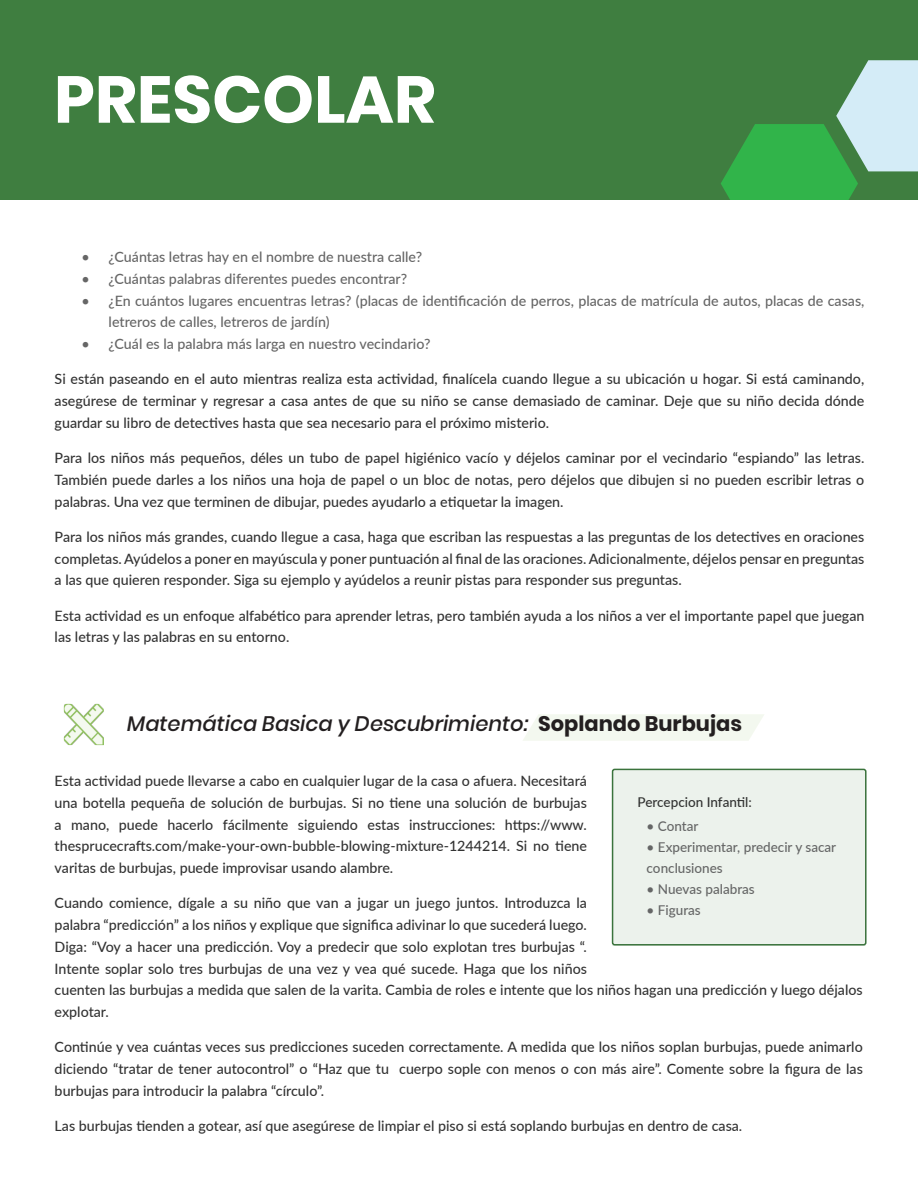
<style>
.page{position:relative;width:918px;height:1188px;background:#fff}
.page>*{position:absolute;margin:0;border:0;box-sizing:border-box;transform-origin:0 0}
.t1{font:700 66px "Poppins";color:#fff}
.t2{font:italic 500 21px "Poppins";color:#231f20}
.t3{font:500 14.25px/21.8px "Lato";color:#333;text-align:justify}
.t4{font:500 14.25px/21.8px "Lato";color:#666}
.t5{font:500 13.5px/21px "Lato";color:#656666}
.t6{font:500 13.5px "Lato";color:#323332}
.s1{font-weight:700;font-style:normal}
</style>
<div class="page">
<div style="left:0;top:0;width:918px;height:200px;background:#3f7e40"></div>
<svg style="left:721px;top:60px;width:197px;height:140px"></svg>
<div style="left:523px;top:714px;width:241px;height:27px;background:#f3f8ef"></div>
<img style="left:64px;top:704px;width:40px;height:41px">
<div style="left:613px;top:769px;width:253px;height:177px;background:#ecf2ec"></div>
<h1 class="t1" style="left:54px;top:61px;width:383px">PRESCOLAR</h1>
<p class="t4" style="left:82px;top:245px;width:342px">• ¿Cuántas letras hay en el nombre de nuestra calle?</p>
<p class="t4" style="left:82px;top:267px;width:327px">• ¿Cuántas palabras diferentes puedes encontrar?</p>
<p class="t4" style="left:109px;top:289px;width:757px;text-indent:-27px">• ¿En cuántos lugares encuentras letras? (placas de identificación de perros, placas de matrícula de autos, placas de casas, letreros de calles, letreros de jardín)</p>
<p class="t4" style="left:82px;top:332px;width:350px">• ¿Cuál es la palabra más larga en nuestro vecindario?</p>
<p class="t3" style="left:55px;top:368px;width:811px">Si están paseando en el auto mientras realiza esta actividad, finalícela cuando llegue a su ubicación u hogar. Si está caminando, asegúrese de terminar y regresar a casa antes de que su niño se canse demasiado de caminar. Deje que su niño decida dónde guardar su libro de detectives hasta que sea necesario para el próximo misterio.</p>
<p class="t3" style="left:55px;top:446px;width:811px">Para los niños más pequeños, déles un tubo de papel higiénico vacío y déjelos caminar por el vecindario “espiando” las letras.<br>También puede darles a los niños una hoja de papel o un bloc de notas, pero déjelos que dibujen si no pueden escribir letras o palabras. Una vez que terminen de dibujar, puedes ayudarlo a etiquetar la imagen.</p>
<p class="t3" style="left:55px;top:525px;width:811px">Para los niños más grandes, cuando llegue a casa, haga que escriban las respuestas a las preguntas de los detectives en oraciones completas. Ayúdelos a poner en mayúscula y poner puntuación al final de las oraciones. Adicionalmente, déjelos pensar en preguntas a las que quieren responder. Siga su ejemplo y ayúdelos a reunir pistas para responder sus preguntas.</p>
<p class="t3" style="left:55px;top:604px;width:811px">Esta actividad es un enfoque alfabético para aprender letras, pero también ayuda a los niños a ver el importante papel que juegan las letras y las palabras en su entorno.</p>
<h2 class="t2" style="left:127px;top:712px;width:616px">Matemática Basica y Descubrimiento: <span class="s1">Soplando Burbujas</span></h2>
<p class="t3" style="left:55px;top:769px;width:534px">Esta actividad puede llevarse a cabo en cualquier lugar de la casa o afuera. Necesitará una botella pequeña de solución de burbujas. Si no tiene una solución de burbujas a mano, puede hacerlo fácilmente siguiendo estas instrucciones: https://www. thesprucecrafts.com/make-your-own-bubble-blowing-mixture-1244214. Si no tiene varitas de burbujas, puede improvisar usando alambre.</p>
<p class="t3" style="left:55px;top:892px;width:810px;text-align:left">Cuando comience, dígale a su niño que van a jugar un juego juntos. Introduzca la<br>palabra “predicción” a los niños y explique que significa adivinar lo que sucederá luego.<br>Diga: “Voy a hacer una predicción. Voy a predecir que solo explotan tres burbujas “.<br>Intente soplar solo tres burbujas de una vez y vea qué sucede. Haga que los niños<br>cuenten las burbujas a medida que salen de la varita. Cambia de roles e intente que los niños hagan una predicción y luego déjalos explotar.</p>
<p class="t3" style="left:55px;top:1036px;width:810px">Continúe y vea cuántas veces sus predicciones suceden correctamente. A medida que los niños soplan burbujas, puede animarlo diciendo “tratar de tener autocontrol” o “Haz que tu cuerpo sople con menos o con más aire”. Comente sobre la figura de las burbujas para introducir la palabra “círculo”.</p>
<p class="t3" style="left:55px;top:1114px;width:689px">Las burbujas tienden a gotear, así que asegúrese de limpiar el piso si está soplando burbujas en dentro de casa.</p>
<p class="t6" style="left:638px;top:793px;width:116px">Percepcion Infantil:</p>
<p class="t5" style="left:647px;top:815px;width:53px">• Contar</p>
<p class="t5" style="left:647px;top:836px;width:191px">• Experimentar, predecir y sacar conclusiones</p>
<p class="t5" style="left:647px;top:878px;width:110px">• Nuevas palabras</p>
<p class="t5" style="left:647px;top:899px;width:56px">• Figuras</p>
</div>
